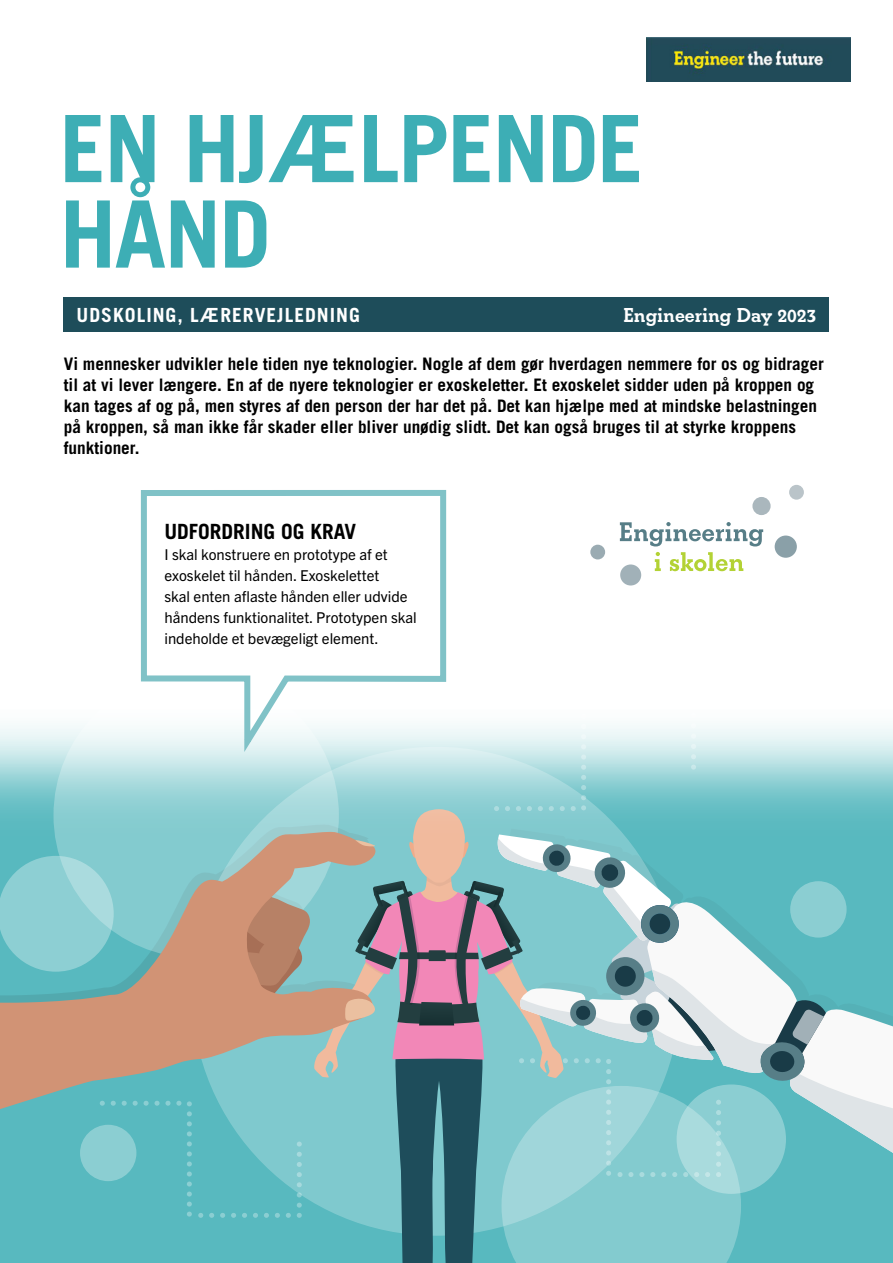
<style>
.page{position:relative;width:893px;height:1263px;background:#fff}
.page>*{position:absolute;margin:0;border:0;box-sizing:border-box;transform-origin:0 0}
.t1{font:700 93px/85.5px "Trade Gothic LT Std";letter-spacing:-.02em;color:#3daeb5}
.t2{font:700 21px "Beton EF";color:#fff}
.t3{font:700 21px "Trade Gothic LT Std";color:#000}
.t4{font:700 19.5px "Trade Gothic LT Std";letter-spacing:.05em;color:#fff}
.t5{font:700 17.25px/21px "Trade Gothic LT Std";color:#000}
.t6{font:15px/21px "Trade Gothic Next LT Pro";color:#000}
</style>
<div class="page">
<div style="left:0;top:709px;width:893px;height:554px;background:#58b9bf"></div>
<svg style="left:187px;top:1155px;width:5px;height:61px"></svg>
<svg style="left:198px;top:1213px;width:5px;height:5px"></svg>
<div style="left:80px;top:1125px;width:56px;height:56px;background:#8bced2;border-radius:50%"></div>
<svg style="left:0;top:865px;width:209px;height:290px"></svg>
<svg style="left:209px;top:865px;width:684px;height:398px"></svg>
<img style="left:0;top:709px;width:893px;height:156px">
<img style="left:646px;top:38px;width:205px;height:43px">
<div style="left:64px;top:298px;width:765px;height:34px;background:#1e4d5a"></div>
<div style="left:775px;top:535px;width:22px;height:23px;background:#8aa0a8;border-radius:50%"></div>
<div style="left:789px;top:485px;width:15px;height:15px;background:#bac4c9;border-radius:50%"></div>
<div style="left:752px;top:497px;width:19px;height:18px;background:#aab7bd;border-radius:50%"></div>
<div style="left:620px;top:564px;width:21px;height:21px;background:#a1b1b8;border-radius:50%"></div>
<div style="left:590px;top:545px;width:15px;height:14px;background:#9aabb2;border-radius:50%"></div>
<svg style="left:655px;top:552px;width:88px;height:19px"></svg>
<svg style="left:620px;top:522px;width:143px;height:24px"></svg>
<svg style="left:138px;top:490px;width:311px;height:272px"></svg>
<h1 class="t1" style="left:60px;top:105px;width:586px">EN HJÆLPENDE<br>HÅND</h1>
<p class="t4" style="left:77px;top:303px;width:285px">UDSKOLING, LÆRERVEJLEDNING</p>
<p class="t5" style="left:64px;top:353px;width:761px">Vi mennesker udvikler hele tiden nye teknologier. Nogle af dem gør hverdagen nemmere for os og bidrager til at vi lever længere. En af de nyere teknologier er exoskeletter. Et exoskelet sidder uden på kroppen og kan tages af og på, men styres af den person der har det på. Det kan hjælpe med at mindske belastningen på kroppen, så man ikke får skader eller bliver unødig slidt. Det kan også bruges til at styrke kroppens funktioner.</p>
<p class="t2" style="left:623px;top:302px;width:195px">Engineering Day 2023</p>
<p class="t3" style="left:164px;top:518px;width:193px">UDFORDRING OG KRAV</p>
<p class="t6" style="left:164px;top:543px;width:254px">I skal konstruere en prototype af et exoskelet til hånden. Exoskelettet<br>skal enten aflaste hånden eller udvide håndens funktionalitet. Prototypen skal indeholde et bevægeligt element.</p>
</div>
